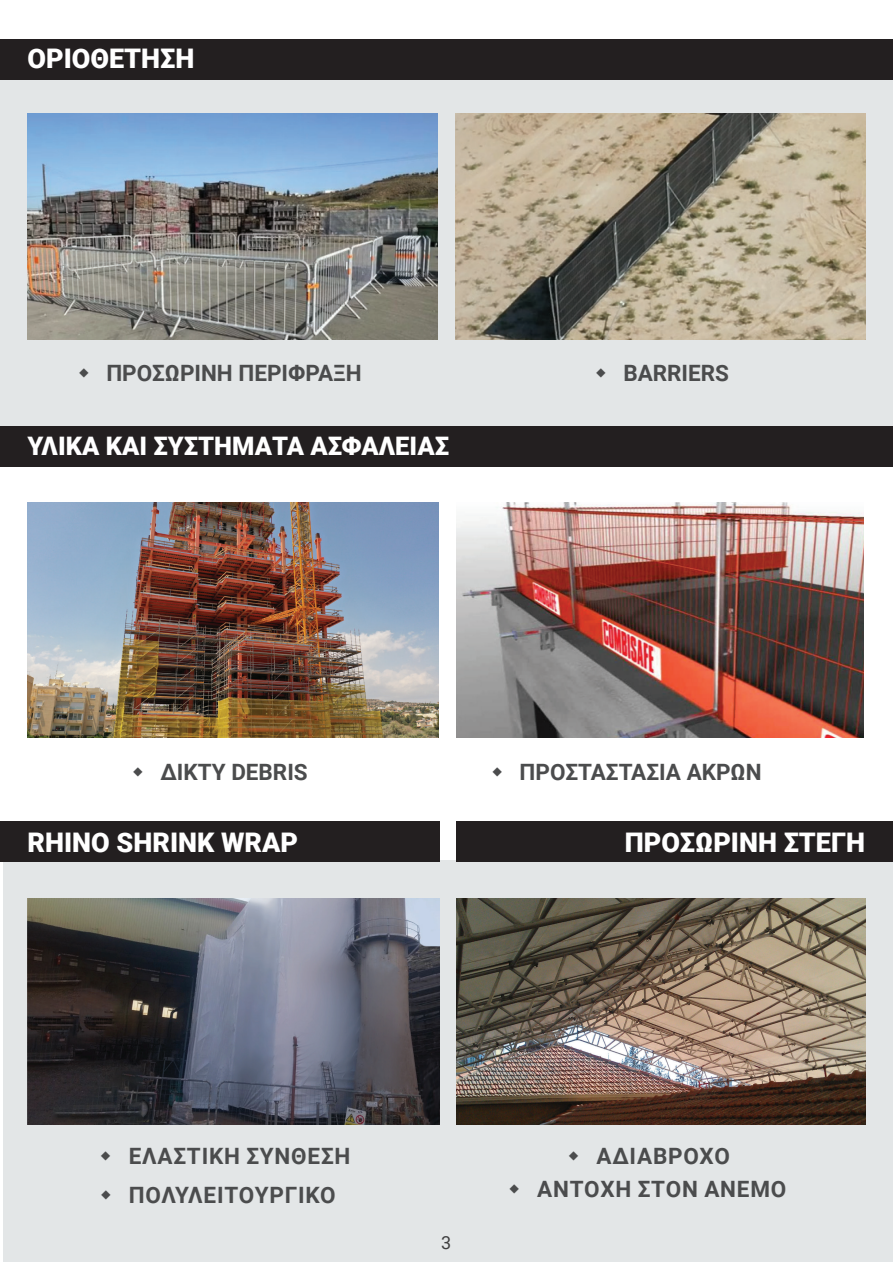
<style>
.page{position:relative;width:893px;height:1263px;background:#fff}
.page>*{position:absolute;margin:0;border:0;box-sizing:border-box;transform-origin:0 0}
.t1{font:900 27px "Roboto";color:#fff}
.t2{font:900 25.5px "Roboto";color:#fff}
.t3{font:700 22.5px "Roboto";color:#4b4c4d}
.t4{font:700 22.5px/32.8px "Roboto";letter-spacing:.035em;color:#4b4c4d;text-align:center}
.t5{font:18px "Roboto";color:#3e3e3f}
</style>
<div class="page">
<div style="left:3px;top:861px;width:890px;height:401px;background:#e3e6e7"></div>
<img style="left:28px;top:502px;width:410px;height:235px">
<img style="left:456px;top:502px;width:408px;height:235px">
<div style="left:0;top:69px;width:893px;height:357px;background:#e3e6e7"></div>
<div style="left:0;top:39px;width:893px;height:40px;background:#231f20"></div>
<img style="left:28px;top:114px;width:409px;height:225px">
<img style="left:456px;top:114px;width:409px;height:226px">
<img style="left:28px;top:898px;width:411px;height:226px">
<img style="left:456px;top:898px;width:409px;height:226px">
<div style="left:1px;top:426px;width:892px;height:40px;background:#231f20"></div>
<div style="left:0;top:821px;width:439px;height:41px;background:#231f20"></div>
<div style="left:456px;top:821px;width:437px;height:41px;background:#231f20"></div>
<p class="t1" style="left:28px;top:40px;width:168px">ΟΡΙΟΘΕΤΗΣΗ</p>
<p class="t3" style="left:106px;top:358px;width:257px">ΠΡΟΣΩΡΙΝΗ ΠΕΡΙΦΡΑΞΗ</p>
<p class="t3" style="left:623px;top:358px;width:107px">BARRIERS</p>
<p class="t2" style="left:28px;top:428px;width:423px">ΥΛΙΚA ΚΑΙ ΣΥΣΤΗΜΑΤΑ ΑΣΦΑΛΕΙΑΣ</p>
<p class="t3" style="left:160px;top:756px;width:149px">ΔΙΚΤΥ DEBRIS</p>
<p class="t3" style="left:520px;top:756px;width:243px">ΠΡΟΣΤΑΣΤΑΣΙΑ ΑΚΡΩΝ</p>
<p class="t1" style="left:28px;top:823px;width:272px">RHINO SHRINK WRAP</p>
<p class="t1" style="left:625px;top:823px;width:242px">ΠΡΟΣΩΡΙΝΗ ΣΤΕΓΗ</p>
<p class="t4" style="left:129px;top:1139px;width:223px">ΕΛΑΣΤΙΚΉ ΣΎΝΘΕΣΗ</p>
<p class="t4" style="left:537px;top:1139px;width:251px">ΑΔΙΆΒΡΟΧΟ<br>ΑΝΤΟΧΉ ΣΤΟΝ ΆΝΕΜΟ</p>
<p class="t4" style="left:129px;top:1178px;width:206px">ΠΟΛΥΛΕΙΤΟΥΡΓΙΚΌ</p>
<p class="t5" style="left:441px;top:1229px;width:12px">3</p>
</div>
